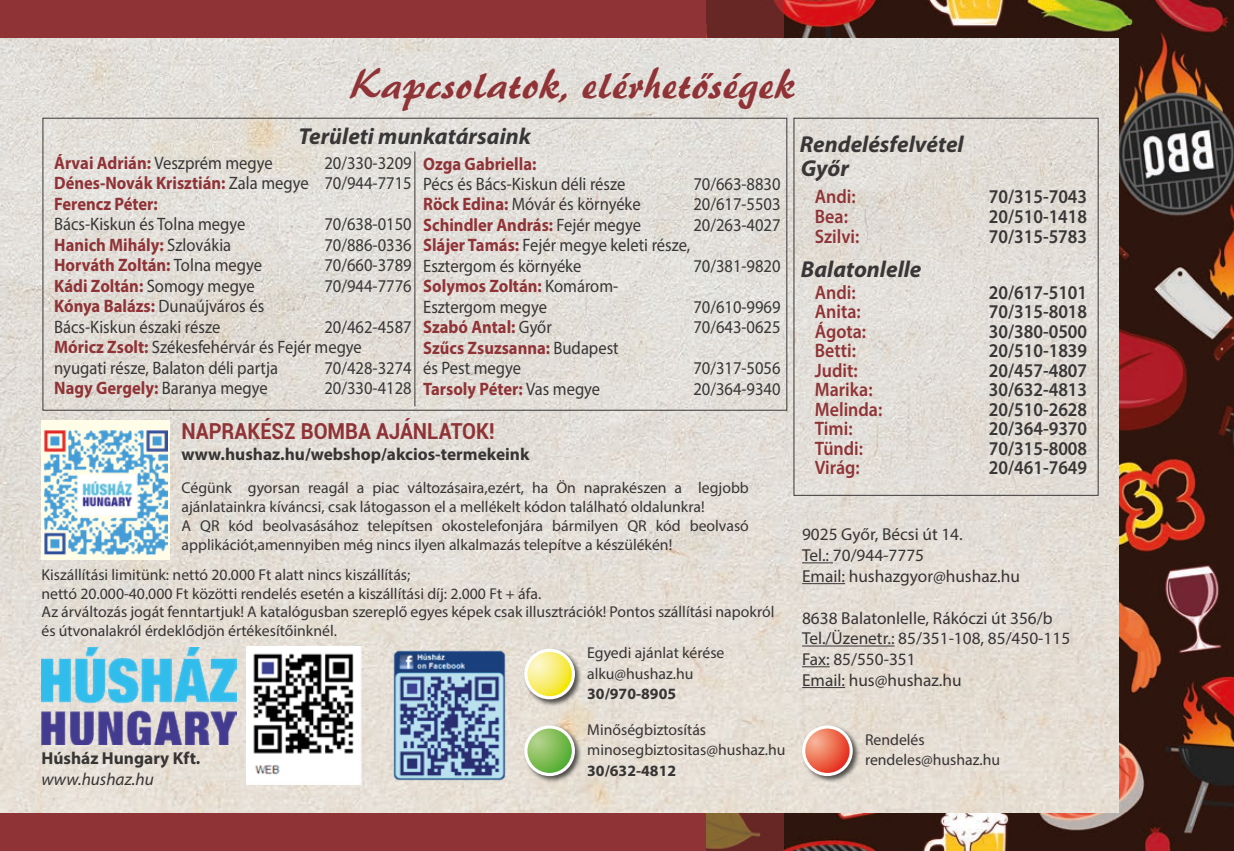
<style>
.page{position:relative;width:1234px;height:851px;background:#fff}
.page>*{position:absolute;margin:0;border:0;box-sizing:border-box;transform-origin:0 0}
.t1{font:42px "H Brush 445 BT";color:#903336}
.t2{font:italic 700 23.1px "Myriad Pro";color:#383636}
.t3{font:700 22.05px "Roboto";color:#903336;scale:.92 1}
.t4{font:600 19.5px "Myriad Pro";color:#383636;scale:.92 1}
.t5{font:600 19.5px "Myriad Pro";color:#903336;scale:.92 1}
.t6{font:18px/20.4px "Myriad Pro";color:#383636;scale:.92 1}
.t7{font:700 18px/20.4px "Myriad Pro";color:#903336;text-align:justify;scale:.92 1}
.t8{font:17.25px/20.7px "Myriad Pro";color:#373434}
.t9{font:700 17.25px "Myriad Pro";color:#373434}
.t10{font:italic 17.25px "Myriad Pro";color:#373434}
.t11{font:15.75px/18.9px "Myriad Pro";color:#373434}
.t12{font:700 15.75px "Myriad Pro";color:#373434}
.s1{font-weight:700;color:#903336}
.s2{font-weight:400;color:#383636}
</style>
<div class="page">
<img style="left:783px;top:0;width:450px;height:850px">
<svg style="left:705px;top:0;width:78px;height:850px;background:#71382a"></svg>
<div style="left:0;top:0;width:705px;height:850px;background:#903336"></div>
<img style="left:0;top:38px;width:1117px;height:774px">
<div style="left:41px;top:420px;width:129px;height:140px;background:#fffce7"></div>
<img style="left:41px;top:647px;width:195px;height:97px">
<img style="left:43px;top:419px;width:125px;height:146px">
<img style="left:247px;top:646px;width:262px;height:138px">
<hr style="left:414px;top:151px;width:1px;height:255px;background:#383636">
<hr style="left:801px;top:562px;width:31px;height:1px;background:#373434">
<hr style="left:801px;top:583px;width:44px;height:1px;background:#373434">
<hr style="left:801px;top:645px;width:93px;height:1px;background:#373434">
<svg style="left:801px;top:666px;width:28px;height:1px"></svg>
<hr style="left:801px;top:687px;width:44px;height:1px;background:#373434">
<div style="left:523px;top:647px;width:59px;height:59px;background:#1d1d1b;opacity:.75"></div>
<svg style="left:525px;top:650px;width:48px;height:47px;background:#f8ef7d"></svg>
<div style="left:524px;top:648px;width:51px;height:51px;border:3px solid #fff;border-radius:50%"></div>
<div style="left:523px;top:724px;width:59px;height:59px;background:#1d1d1b;opacity:.75"></div>
<svg style="left:525px;top:726px;width:48px;height:48px;background:#8dc468"></svg>
<div style="left:524px;top:725px;width:51px;height:51px;border:3px solid #fff;border-radius:50%"></div>
<div style="left:800px;top:724px;width:60px;height:59px;background:#1d1d1b;opacity:.75"></div>
<svg style="left:803px;top:726px;width:48px;height:48px;background:#ef7c64"></svg>
<div style="left:801px;top:725px;width:51px;height:51px;border:3px solid #fff;border-radius:50%"></div>
<h1 class="t1" style="left:352px;top:58px;width:446px">Kapcsolatok, elérhetőségek</h1>
<h2 class="t2" style="left:298px;top:123px;width:234px">Területi munkatársaink</h2>
<p class="t6" style="left:54px;top:152px;width:239px"><span class="s1">Árvai Adrián:</span> Veszprém megye</p>
<p class="t7" style="left:54px;top:152px;width:390px;text-indent:270px"><span class="s2">20/330-3209<br></span>Dénes-Novák Krisztián: <span class="s2">Zala megye 70/944-7715<br></span>Ferencz Péter:</p>
<p class="t6" style="left:54px;top:214px;width:209px">Bács-Kiskun és Tolna megye</p>
<p class="t6" style="left:324px;top:214px;width:96px">70/638-0150</p>
<p class="t7" style="left:54px;top:234px;width:194px">Hanich Mihály: <span class="s2">Szlovákia</span></p>
<p class="t6" style="left:324px;top:234px;width:96px">70/886-0336</p>
<p class="t7" style="left:54px;top:254px;width:227px">Horváth Zoltán: <span class="s2">Tolna megye</span></p>
<p class="t6" style="left:324px;top:255px;width:96px">70/660-3789</p>
<p class="t7" style="left:54px;top:275px;width:219px">Kádi Zoltán: <span class="s2">Somogy megye</span></p>
<p class="t6" style="left:324px;top:275px;width:96px">70/944-7776</p>
<p class="t6" style="left:54px;top:295px;width:230px"><span class="s1">Kónya Balázs:</span> Dunaújváros és<br>Bács-Kiskun északi része</p>
<p class="t6" style="left:54px;top:316px;width:390px;text-indent:270px">20/462-4587<br><span class="s1">Móricz Zsolt:</span> Székesfehérvár és Fejér megye nyugati része, Balaton déli partja</p>
<p class="t6" style="left:324px;top:357px;width:96px">70/428-3274</p>
<p class="t7" style="left:423px;top:153px;width:125px">Ozga Gabriella:</p>
<p class="t6" style="left:423px;top:173px;width:221px">Pécs és Bács-Kiskun déli része</p>
<p class="t6" style="left:693px;top:173px;width:96px">70/663-8830</p>
<p class="t6" style="left:423px;top:194px;width:238px"><span class="s1">Röck Edina:</span> Móvár és környéke</p>
<p class="t6" style="left:693px;top:194px;width:96px">20/617-5503</p>
<p class="t7" style="left:423px;top:214px;width:238px">Schindler András: <span class="s2">Fejér megye</span></p>
<p class="t6" style="left:693px;top:214px;width:96px">20/263-4027</p>
<p class="t6" style="left:423px;top:235px;width:292px"><span class="s1">Slájer Tamás:</span> Fejér megye keleti része,<br>Esztergom és környéke</p>
<p class="t6" style="left:693px;top:255px;width:96px">70/381-9820</p>
<p class="t6" style="left:423px;top:276px;width:213px"><span class="s1">Solymos Zoltán:</span> Komárom-<br>Esztergom megye</p>
<p class="t6" style="left:693px;top:296px;width:96px">70/610-9969</p>
<p class="t7" style="left:423px;top:316px;width:141px">Szabó Antal: <span class="s2">Győr</span></p>
<p class="t6" style="left:693px;top:317px;width:96px">70/643-0625</p>
<p class="t6" style="left:423px;top:337px;width:214px"><span class="s1">Szűcs Zsuzsanna:</span> Budapest és Pest megye</p>
<p class="t6" style="left:693px;top:358px;width:96px">70/317-5056</p>
<p class="t7" style="left:54px;top:377px;width:233px">Nagy Gergely: <span class="s2">Baranya megye</span></p>
<p class="t6" style="left:324px;top:377px;width:96px">20/330-4128</p>
<p class="t7" style="left:423px;top:378px;width:194px">Tarsoly Péter: <span class="s2">Vas megye</span></p>
<p class="t6" style="left:693px;top:378px;width:96px">20/364-9340</p>
<h3 class="t3" style="left:181px;top:415px;width:342px">NAPRAKÉSZ BOMBA AJÁNLATOK!</h3>
<p class="t9" style="left:181px;top:442px;width:349px">www.hushaz.hu/webshop/akcios-termekeink</p>
<p class="t11" style="left:181px;top:478px;width:568px">Cégünk gyorsan reagál a piac változásaira,ezért, ha Ön naprakészen a legjobb ajánlatainkra kíváncsi, csak látogasson el a mellékelt kódon található oldalunkra!<br>A QR kód beolvasásához telepítsen okostelefonjára bármilyen QR kód beolvasó applikációt,amennyiben még nincs ilyen alkalmazás telepítve a készülékén!</p>
<p class="t11" style="left:41px;top:564px;width:734px">Kiszállítási limitünk: nettó 20.000 Ft alatt nincs kiszállítás;<br>nettó 20.000-40.000 Ft közötti rendelés esetén a kiszállítási díj: 2.000 Ft + áfa.<br>Az árváltozás jogát fenntartjuk! A katalógusban szereplő egyes képek csak illusztrációk! Pontos szállítási napokról és útvonalakról érdeklődjön értékesítőinknél.</p>
<p class="t9" style="left:41px;top:747px;width:160px">Húsház Hungary Kft.</p>
<p class="t10" style="left:41px;top:769px;width:114px">www.hushaz.hu</p>
<p class="t11" style="left:587px;top:642px;width:139px;line-height:20.4px">Egyedi ajánlat kérése alku@hushaz.hu</p>
<p class="t12" style="left:587px;top:683px;width:90px">30/970-8905</p>
<p class="t11" style="left:587px;top:719px;width:200px;line-height:20.4px">Minőségbiztosítás minosegbiztositas@hushaz.hu</p>
<p class="t12" style="left:587px;top:760px;width:90px">30/632-4812</p>
<h2 class="t2" style="left:799px;top:131px;width:165px">Rendelésfelvétel</h2>
<p class="t5" style="left:814px;top:184px;width:46px">Andi:</p>
<p class="t4" style="left:988px;top:184px;width:108px">70/315-7043</p>
<p class="t5" style="left:814px;top:204px;width:37px">Bea:</p>
<p class="t4" style="left:988px;top:204px;width:108px">20/510-1418</p>
<p class="t5" style="left:814px;top:224px;width:50px">Szilvi:</p>
<p class="t4" style="left:988px;top:224px;width:108px">70/315-5783</p>
<h2 class="t2" style="left:800px;top:155px;width:49px">Győr</h2>
<h2 class="t2" style="left:800px;top:256px;width:122px">Balatonlelle</h2>
<p class="t5" style="left:814px;top:279px;width:46px">Andi:</p>
<p class="t4" style="left:988px;top:279px;width:108px">20/617-5101</p>
<p class="t5" style="left:814px;top:299px;width:51px">Anita:</p>
<p class="t4" style="left:988px;top:299px;width:108px">70/315-8018</p>
<p class="t5" style="left:814px;top:318px;width:57px">Ágota:</p>
<p class="t4" style="left:988px;top:318px;width:108px">30/380-0500</p>
<p class="t5" style="left:814px;top:338px;width:46px">Betti:</p>
<p class="t4" style="left:988px;top:338px;width:108px">20/510-1839</p>
<p class="t5" style="left:814px;top:357px;width:48px">Judit:</p>
<p class="t4" style="left:988px;top:357px;width:108px">20/457-4807</p>
<p class="t5" style="left:814px;top:377px;width:64px">Marika:</p>
<p class="t4" style="left:988px;top:377px;width:108px">30/632-4813</p>
<p class="t5" style="left:814px;top:396px;width:75px">Melinda:</p>
<p class="t4" style="left:988px;top:396px;width:108px">20/510-2628</p>
<p class="t5" style="left:814px;top:416px;width:43px">Timi:</p>
<p class="t4" style="left:988px;top:416px;width:108px">20/364-9370</p>
<p class="t5" style="left:814px;top:435px;width:54px">Tündi:</p>
<p class="t4" style="left:988px;top:435px;width:108px">70/315-8008</p>
<p class="t5" style="left:814px;top:455px;width:50px">Virág:</p>
<p class="t4" style="left:988px;top:455px;width:108px">20/461-7649</p>
<p class="t8" style="left:801px;top:524px;width:219px">9025 Győr, Bécsi út 14.<br>Tel.: 70/944-7775<br>Email: hushazgyor@hushaz.hu</p>
<p class="t8" style="left:801px;top:607px;width:269px">8638 Balatonlelle, Rákóczi út 356/b<br>Tel./Üzenetr.: 85/351-108, 85/450-115<br>Fax: 85/550-351<br>Email: hus@hushaz.hu</p>
<p class="t11" style="left:864px;top:729px;width:137px;line-height:20.4px">Rendelés rendeles@hushaz.hu</p>
</div>
